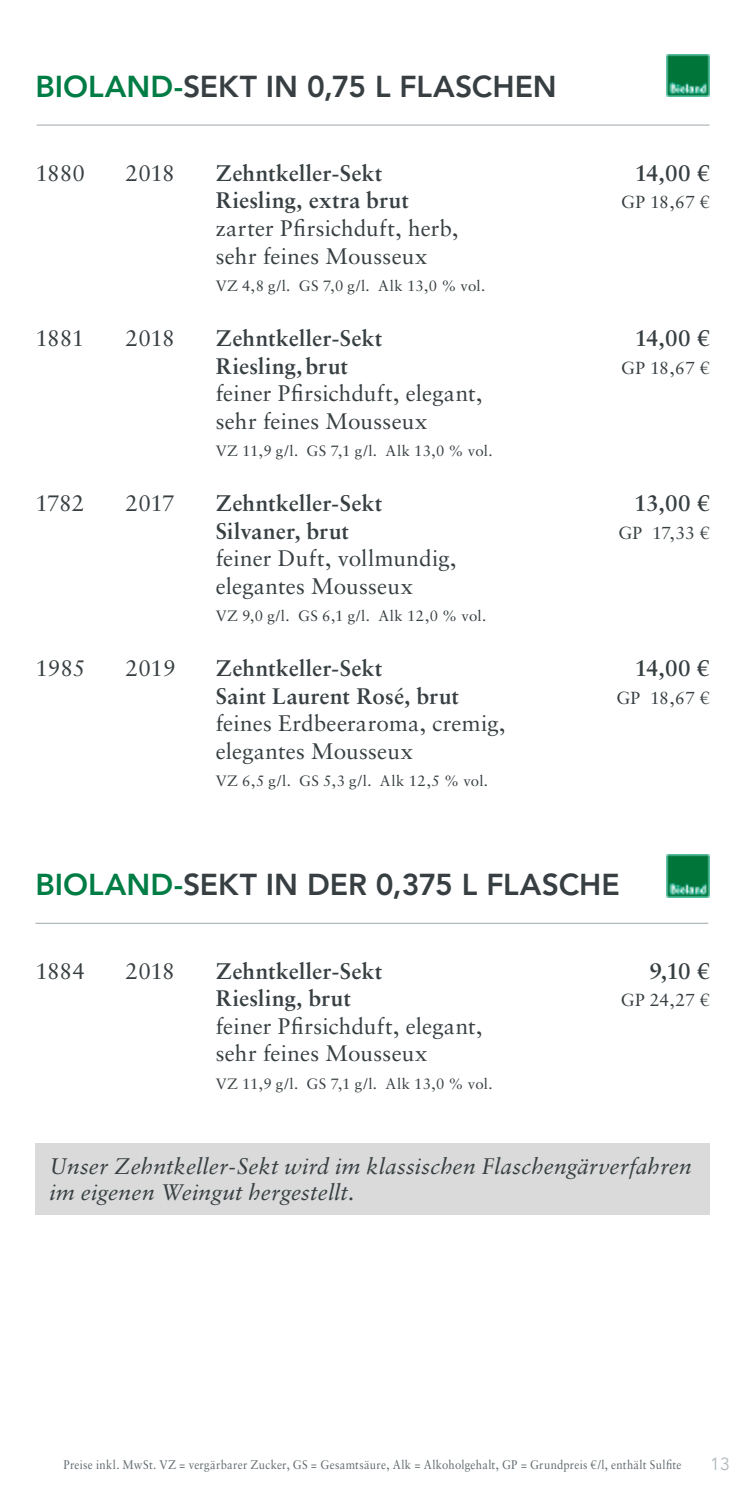
<style>
.page{position:relative;width:745px;height:1489px;background:#fff}
.page>*{position:absolute;margin:0;border:0;box-sizing:border-box;transform-origin:0 0}
.t1{font:800 30px "Avenir LT Std";color:#373f42}
.t2{font:22.5px/27.5px "Sabon LT Std";letter-spacing:.005em;color:#373f42}
.t3{font:700 22.5px "Sabon LT Std";letter-spacing:.015em;color:#373f42}
.t4{font:italic 22.5px/26.2px "Sabon LT Std";letter-spacing:.005em;color:#373f42}
.t5{font:17.5px "Sabon LT Std";letter-spacing:.02em;color:#373f42}
.t6{font:17.5px "Avenir";color:#b0b8bc}
.t7{font:15px "Sabon LT Std";letter-spacing:.035em;color:#373f42}
.t8{font:12.5px "Sabon LT Std";letter-spacing:.025em;color:#616a6e;scale:.9 1}
.s1{color:#007c45}
</style>
<div class="page">
<hr style="left:37px;top:124px;width:672px;height:2px;background:#b0b8bc">
<hr style="left:35px;top:922px;width:672px;height:1px;background:#b0b8bc">
<img style="left:666px;top:54px;width:43px;height:43px">
<img style="left:666px;top:854px;width:43px;height:43px">
<div style="left:35px;top:1142px;width:674px;height:72px;background:#dadada"></div>
<h1 class="t1" style="left:35px;top:69px;width:522px"><span class="s1">BIOLAND-</span>SEKT IN 0,75 L FLASCHEN</h1>
<p class="t2" style="left:35px;top:159px;width:51px">1880</p>
<p class="t2" style="left:125px;top:159px;width:50px">2018</p>
<p class="t3" style="left:215px;top:159px;width:168px">Zehntkeller-Sekt</p>
<p class="t3" style="left:634px;top:159px;width:76px">14,00 €</p>
<p class="t3" style="left:215px;top:187px;width:194px">Riesling, extra brut</p>
<p class="t5" style="left:621px;top:192px;width:90px">GP 18,67 €</p>
<p class="t2" style="left:215px;top:214px;width:244px">zarter Pfirsichduft, herb, sehr feines Mousseux</p>
<p class="t7" style="left:215px;top:277px;width:271px">VZ 4,8 g/l. GS 7,0 g/l. Alk 13,0 % vol.</p>
<p class="t2" style="left:35px;top:324px;width:50px">1881</p>
<p class="t2" style="left:125px;top:324px;width:50px">2018</p>
<p class="t3" style="left:215px;top:324px;width:168px">Zehntkeller-Sekt</p>
<p class="t3" style="left:634px;top:324px;width:76px">14,00 €</p>
<p class="t3" style="left:215px;top:352px;width:134px">Riesling, brut</p>
<p class="t5" style="left:621px;top:357px;width:90px">GP 18,67 €</p>
<p class="t2" style="left:215px;top:379px;width:268px">feiner Pfirsichduft, elegant, sehr feines Mousseux</p>
<p class="t7" style="left:215px;top:442px;width:278px">VZ 11,9 g/l. GS 7,1 g/l. Alk 13,0 % vol.</p>
<p class="t2" style="left:35px;top:489px;width:50px">1782</p>
<p class="t2" style="left:125px;top:489px;width:50px">2017</p>
<p class="t3" style="left:215px;top:489px;width:168px">Zehntkeller-Sekt</p>
<p class="t3" style="left:633px;top:489px;width:77px">13,00 €</p>
<p class="t3" style="left:215px;top:517px;width:135px">Silvaner, brut</p>
<p class="t5" style="left:618px;top:522px;width:93px">GP 17,33 €</p>
<p class="t2" style="left:215px;top:544px;width:242px">feiner Duft, vollmundig, elegantes Mousseux</p>
<p class="t7" style="left:215px;top:607px;width:272px">VZ 9,0 g/l. GS 6,1 g/l. Alk 12,0 % vol.</p>
<p class="t2" style="left:35px;top:654px;width:51px">1985</p>
<p class="t2" style="left:125px;top:654px;width:51px">2019</p>
<p class="t3" style="left:215px;top:654px;width:168px">Zehntkeller-Sekt</p>
<p class="t3" style="left:634px;top:654px;width:76px">14,00 €</p>
<p class="t3" style="left:215px;top:682px;width:245px">Saint Laurent Rosé, brut</p>
<p class="t5" style="left:616px;top:687px;width:94px">GP 18,67 €</p>
<p class="t2" style="left:215px;top:709px;width:291px">feines Erdbeeraroma, cremig, elegantes Mousseux</p>
<p class="t7" style="left:215px;top:772px;width:274px">VZ 6,5 g/l. GS 5,3 g/l. Alk 12,5 % vol.</p>
<h1 class="t1" style="left:35px;top:867px;width:585px"><span class="s1">BIOLAND-</span>SEKT IN DER 0,375 L FLASCHE</h1>
<p class="t2" style="left:35px;top:957px;width:51px">1884</p>
<p class="t2" style="left:125px;top:957px;width:50px">2018</p>
<p class="t3" style="left:215px;top:957px;width:168px">Zehntkeller-Sekt</p>
<p class="t3" style="left:649px;top:957px;width:61px">9,10 €</p>
<p class="t3" style="left:215px;top:984px;width:137px">Riesling, brut</p>
<p class="t5" style="left:620px;top:989px;width:90px">GP 24,27 €</p>
<p class="t2" style="left:215px;top:1012px;width:268px">feiner Pfirsichduft, elegant, sehr feines Mousseux</p>
<p class="t7" style="left:215px;top:1074px;width:278px">VZ 11,9 g/l. GS 7,1 g/l. Alk 13,0 % vol.</p>
<p class="t4" style="left:50px;top:1153px;width:643px">Unser Zehntkeller-Sekt wird im klassischen Flaschengärverfahren im eigenen Weingut hergestellt.</p>
<p class="t8" style="left:63px;top:1456px;width:687px">Preise inkl. MwSt. VZ = vergärbarer Zucker, GS = Gesamtsäure, Alk = Alkoholgehalt, GP = Grundpreis €/l, enthält Sulfite</p>
<p class="t6" style="left:709px;top:1453px;width:21px">13</p>
</div>
